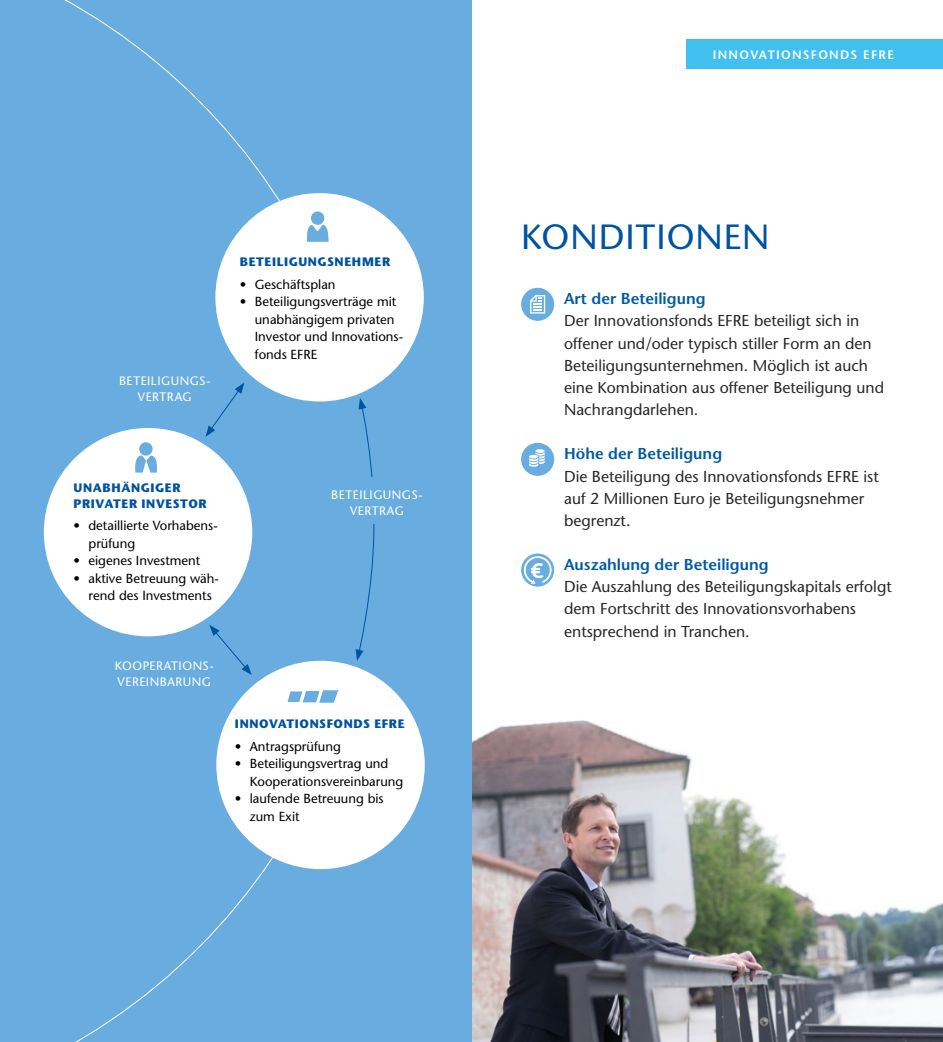
<style>
.page{position:relative;width:943px;height:1042px;background:#fff}
.page>*{position:absolute;margin:0;border:0;box-sizing:border-box;transform-origin:0 0}
.t1{font:35px "Stone Sans";letter-spacing:.03em;color:#0053a1}
.t2{font:700 20.82px "Gudea";color:#fff}
.t3{font:15.75px/22.2px "Stone Sans";color:#282827}
.t4{font:600 15.75px "Stone Sans";color:#005aa5}
.t5{font:13.12px/17.5px "Stone Sans";color:#000}
.t6{font:700 12.25px/15.8px "Stone Sans";letter-spacing:.05em;color:#0053a1}
.t7{font:12.25px/15.8px "Stone Sans";letter-spacing:.045em;color:#fff;text-align:center}
.t8{font:600 12.25px "Stone Sans";letter-spacing:.1em;color:#fff}
</style>
<div class="page">
<div style="left:686px;top:39px;width:257px;height:30px;background:#41c0f0"></div>
<div style="left:521px;top:443px;width:33px;height:33px;background:#69acdf;border-radius:50%"></div>
<svg style="left:529px;top:449px;width:15px;height:18px"></svg>
<div style="left:521px;top:288px;width:33px;height:33px;background:#69acdf;border-radius:50%"></div>
<svg style="left:530px;top:295px;width:15px;height:18px"></svg>
<div style="left:521px;top:553px;width:33px;height:33px;background:#69acdf;border-radius:50%"></div>
<svg style="left:522px;top:554px;width:31px;height:30px"></svg>
<img style="left:471px;top:694px;width:472px;height:348px">
<div style="left:0;top:0;width:471px;height:1042px;background:#69acdf"></div>
<svg style="left:43px;top:0;width:330px;height:1042px"></svg>
<div style="left:305px;top:377px;width:144px;height:299px;background:#69acdf"></div>
<svg style="left:205px;top:382px;width:39px;height:55px"></svg>
<svg style="left:209px;top:625px;width:43px;height:50px"></svg>
<div style="left:215px;top:193px;width:209px;height:208px;background:#fff;border-radius:50%"></div>
<svg style="left:307px;top:225px;width:22px;height:17px"></svg>
<div style="left:311px;top:211px;width:13px;height:14px;background:#69acdf;border-radius:50%"></div>
<div style="left:44px;top:428px;width:208px;height:208px;background:#fff;border-radius:50%"></div>
<svg style="left:135px;top:442px;width:22px;height:31px"></svg>
<div style="left:216px;top:661px;width:209px;height:208px;background:#fff;border-radius:50%"></div>
<svg style="left:287px;top:690px;width:51px;height:13px"></svg>
<svg style="left:355px;top:398px;width:20px;height:263px"></svg>
<div style="left:300px;top:477px;width:126px;height:46px;background:#69acdf"></div>
<p class="t7" style="left:119px;top:373px;width:93px">BETEILIGUNGS-<br>VERTRAG</p>
<p class="t6" style="left:240px;top:254px;width:152px">BETEILIGUNGSNEHMER</p>
<p class="t5" style="left:240px;top:275px;width:97px">• Geschäftsplan</p>
<p class="t5" style="left:255px;top:293px;width:150px;text-indent:-15px">• Beteiligungsverträge mit unabhängigem privaten<br>Investor und Innovations&shy;fonds EFRE</p>
<p class="t6" style="left:74px;top:480px;width:135px">UNABHÄNGIGER<br>PRIVATER INVESTOR</p>
<p class="t5" style="left:88px;top:517px;width:131px;text-indent:-15px">• detaillierte Vorhabens&shy;prüfung</p>
<p class="t5" style="left:74px;top:552px;width:128px">• eigenes Investment</p>
<p class="t5" style="left:88px;top:569px;width:132px;text-indent:-15px">• aktive Betreuung wäh&shy;rend des Investments</p>
<p class="t7" style="left:331px;top:487px;width:93px">BETEILIGUNGS-<br>VERTRAG</p>
<p class="t7" style="left:115px;top:658px;width:101px;text-align:left">KOOPERATIONS-<br>VEREINBARUNG</p>
<p class="t6" style="left:235px;top:716px;width:171px">INNOVATIONSFONDS EFRE</p>
<p class="t5" style="left:235px;top:737px;width:107px">• Antragsprüfung</p>
<p class="t5" style="left:250px;top:755px;width:155px;text-indent:-15px">• Beteiligungsvertrag und<br>Kooperationsvereinbarung</p>
<p class="t5" style="left:250px;top:790px;width:135px;text-indent:-15px">• laufende Betreuung bis zum Exit</p>
<p class="t8" style="left:712px;top:47px;width:183px">INNOVATIONSFONDS EFRE</p>
<h1 class="t1" style="left:521px;top:215px;width:250px">KONDITIONEN</h1>
<h2 class="t2" style="left:531px;top:557px;width:15px">€</h2>
<p class="t4" style="left:564px;top:289px;width:143px">Art der Beteiligung</p>
<p class="t3" style="left:564px;top:310px;width:321px">Der Innovationsfonds EFRE beteiligt sich in offener und/oder typisch stiller Form an den Beteiligungsunternehmen. Möglich ist auch eine Kombination aus offener Beteiligung und Nachrangdarlehen.</p>
<p class="t4" style="left:564px;top:444px;width:159px">Höhe der Beteiligung</p>
<p class="t3" style="left:564px;top:465px;width:316px">Die Beteiligung des Innovationsfonds EFRE ist auf 2 Millionen Euro je Beteiligungsnehmer begrenzt.</p>
<p class="t4" style="left:564px;top:555px;width:206px">Auszahlung der Beteiligung</p>
<p class="t3" style="left:564px;top:575px;width:329px">Die Auszahlung des Beteiligungskapitals erfolgt dem Fortschritt des Innovationsvorhabens entsprechend in Tranchen.</p>
</div>
